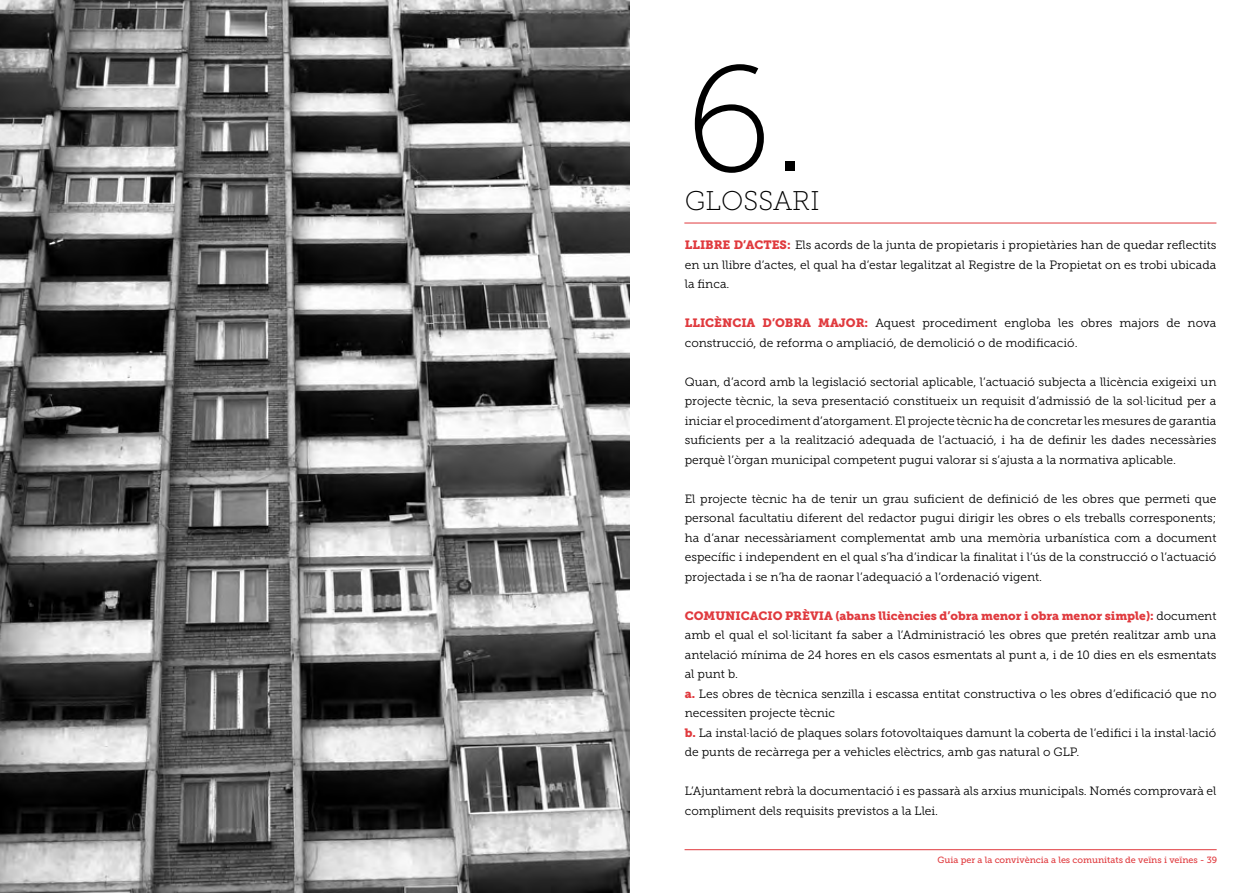
<style>
.page{position:relative;width:1259px;height:893px;background:#fff}
.page>*{position:absolute;margin:0;border:0;box-sizing:border-box;transform-origin:0 0}
.t1{font:150px "Museo Slab 100";color:#000}
.t2{font:27px "Museo Slab 100";color:#000}
.t3{font:12px/19.5px "Museo Slab 300";color:#000;text-align:justify}
.t4{font:12px "Museo Slab 900";color:#e03a3e}
.t5{font:9px "Museo Slab 500";color:#e03a3e}
.s1{font-family:"Museo Slab 900";color:#e03a3e}
.s2{font-family:"Museo Slab 300";color:#000}
</style>
<div class="page">
<hr style="left:684px;top:849px;width:532px;height:1px;background:#e03a3e">
<img style="left:0;top:0;width:629px;height:893px">
<hr style="left:684px;top:223px;width:532px;height:1px;background:#e03a3e">
<h1 class="t1" style="left:685px;top:39px;width:124px">6.</h1>
<h2 class="t2" style="left:685px;top:186px;width:136px">GLOSSARI</h2>
<p class="t4" style="left:685px;top:238px;width:9px">LLIBRE</p>
<p class="t4" style="left:733px;top:238px;width:22px">D’ACTES</p>
<p class="t3" style="left:685px;top:235px;width:533px;text-indent:102px"><span class="s1">:</span> Els acords de la junta de propietaris i propietàries han de quedar reflectits en un llibre d’actes, el qual ha d’estar legalitzat al Registre de la Propietat on es trobi ubicada la finca.</p>
<p class="t4" style="left:685px;top:316px;width:9px">LLICÈNCIA</p>
<p class="t4" style="left:762px;top:316px;width:23px">D’OBRA</p>
<p class="t3" style="left:685px;top:313px;width:533px;text-indent:133px"><span class="s1">MAJOR:</span> Aquest procediment engloba les obres majors de nova construcció, de reforma o ampliació, de demolició o de modificació.</p>
<p class="t3" style="left:685px;top:372px;width:533px">Quan, d’acord amb la legislació sectorial aplicable, l’actuació subjecta a llicència exigeixi un projecte tècnic, la seva presentació constitueix un requisit d’admissió de la sol·licitud per a iniciar el procediment d’atorgament. El projecte tècnic ha de concretar les mesures de garantia suficients per a la realització adequada de l’actuació, i ha de definir les dades necessàries perquè l’òrgan municipal competent pugui valorar si s’ajusta a la normativa aplicable.</p>
<p class="t3" style="left:685px;top:489px;width:533px">El projecte tècnic ha de tenir un grau suficient de definició de les obres que permeti que personal facultatiu diferent del redactor pugui dirigir les obres o els treballs corresponents; ha d’anar necessàriament complementat amb una memòria urbanística com a document específic i independent en el qual s’ha d’indicar la finalitat i l’ús de la construcció o l’actuació projectada i se n’ha de raonar l’adequació a l’ordenació vigent.</p>
<p class="t4" style="left:685px;top:608px;width:10px">COMUNICACIO</p>
<p class="t4" style="left:785px;top:608px;width:9px">PRÈVIA</p>
<p class="t4" style="left:835px;top:608px;width:382px">(abans llicències d’obra menor i obra menor simple): <span class="s2">document</span></p>
<p class="t3" style="left:685px;top:625px;width:533px;text-align:left">amb el qual el sol·licitant fa saber a l’Administració les obres que pretén realitzar amb una antelació mínima de 24 hores en els casos esmentats al punt a, i de 10 dies en els esmentats al punt b.<br><span class="s1">a.</span> Les obres de tècnica senzilla i escassa entitat constructiva o les obres d’edificació que no necessiten projecte tècnic<br><span class="s1">b.</span> La instal·lació de plaques solars fotovoltaiques damunt la coberta de l’edifici i la instal·lació de punts de recàrrega per a vehicles elèctrics, amb gas natural o GLP.</p>
<p class="t3" style="left:685px;top:781px;width:533px">L’Ajuntament rebrà la documentació i es passarà als arxius municipals. Només comprovarà el compliment dels requisits previstos a la Llei.</p>
<p class="t5" style="left:937px;top:855px;width:281px">Guia per a la convivència a les comunitats de veïns i veïnes - 39</p>
</div>
